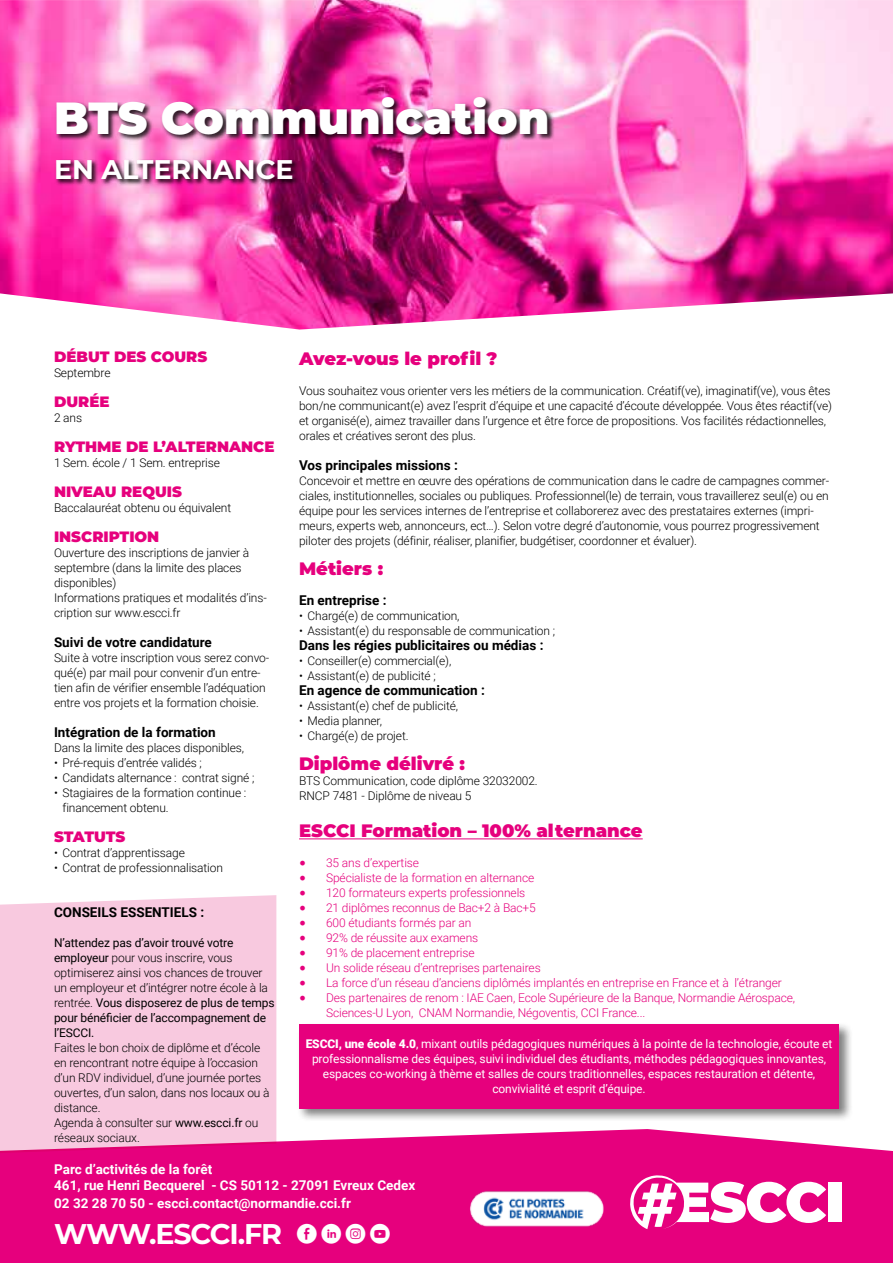
<style>
.page{position:relative;width:893px;height:1263px;background:#fff}
.page>*{position:absolute;margin:0;border:0;box-sizing:border-box;transform-origin:0 0}
.t1{font:900 45px "Montserrat";color:#fff}
.t2{font:700 28.5px "Montserrat";letter-spacing:-.04em;color:#fff}
.t3{font:700 27px "Montserrat";color:#fff}
.t4{font:19.5px "Social Media Circled";color:#fff}
.t5{font:900 18px "Montserrat";color:#e6007d}
.t6{font:900 15px "Montserrat";color:#e6007d}
.t7{font:700 13.5px "Roboto";color:#000}
.t8{font:700 13.5px/16.5px "Roboto";color:#fff}
.t9{font:300 12px/15px "Roboto";letter-spacing:-.01em;color:#000}
.t10{font:300 12px/15px "Roboto";letter-spacing:-.01em;color:#e6007d}
.t11{font:12px/15px "Roboto";letter-spacing:-.01em;color:#fff;text-align:center}
.t12{font:12px/15px "Roboto";letter-spacing:-.01em;color:#000}
.s1{font-weight:300}
.s2{font-weight:400}
.s3{font-family:"Minion Pro";font-weight:400;font-size:18px}
.s4{font-weight:900}
</style>
<div class="page">
<div style="left:0;top:895px;width:276px;height:234px;background:#f8c9df"></div>
<svg style="left:0;top:1129px;width:893px;height:134px;background:#e81587"></svg>
<img style="left:0;top:0;width:893px;height:330px">
<img style="left:469px;top:1188px;width:134px;height:40px">
<div style="left:828px;top:1182px;width:14px;height:40px;background:#fff"></div>
<svg style="left:630px;top:1175px;width:196px;height:54px"></svg>
<hr style="left:299px;top:838px;width:344px;height:1px;background:#e6007d">
<div style="left:297px;top:1022px;width:556px;height:101px;background:#000;opacity:.5"></div>
<div style="left:299px;top:1024px;width:540px;height:84px;background:#e6007d"></div>
<div style="left:55px;top:96px;width:500px;height:91px;background:#000;opacity:.8"></div>
<h1 class="t1" style="left:54px;top:84px;width:497px">BTS Communication</h1>
<h3 class="t3" style="left:54px;top:150px;width:241px">EN ALTERNANCE</h3>
<p class="t6" style="left:54px;top:346px;width:155px">DÉBUT DES COURS</p>
<p class="t9" style="left:54px;top:365px;width:58px">Septembre</p>
<p class="t6" style="left:54px;top:391px;width:57px">DURÉE</p>
<p class="t9" style="left:54px;top:410px;width:30px">2 ans</p>
<p class="t6" style="left:54px;top:436px;width:222px">RYTHME DE L’ALTERNANCE</p>
<p class="t9" style="left:54px;top:455px;width:167px">1 Sem. école / 1 Sem. entreprise</p>
<p class="t6" style="left:54px;top:481px;width:129px">NIVEAU REQUIS</p>
<p class="t9" style="left:54px;top:500px;width:179px">Baccalauréat obtenu ou équivalent</p>
<p class="t6" style="left:54px;top:526px;width:107px">INSCRIPTION</p>
<p class="t9" style="left:54px;top:545px;width:214px">Ouverture des inscriptions de janvier à septembre (dans la limite des places disponibles)<br>Informations pratiques et modalités d’ins&shy;cription sur www.escci.fr</p>
<p class="t7" style="left:54px;top:633px;width:159px">Suivi de votre candidature</p>
<p class="t9" style="left:54px;top:650px;width:217px">Suite à votre inscription vous serez convo&shy;qué(e) par mail pour convenir d’un entre&shy;tien afin de vérifier ensemble l’adéquation entre vos projets et la formation choisie.</p>
<p class="t7" style="left:54px;top:723px;width:163px">Intégration de la formation</p>
<p class="t9" style="left:54px;top:740px;width:192px">Dans la limite des places disponibles,</p>
<p class="t9" style="left:54px;top:755px;width:149px">• Pré-requis d’entrée validés ;</p>
<p class="t9" style="left:54px;top:770px;width:202px">• Candidats alternance : contrat signé ;</p>
<p class="t9" style="left:63px;top:785px;width:185px;text-indent:-9px">• Stagiaires de la formation continue : financement obtenu.</p>
<p class="t6" style="left:54px;top:826px;width:73px">STATUTS</p>
<p class="t9" style="left:54px;top:845px;width:132px">• Contrat d’apprentissage</p>
<p class="t9" style="left:54px;top:860px;width:171px">• Contrat de professionnalisation</p>
<p class="t7" style="left:54px;top:903px;width:152px">CONSEILS ESSENTIELS :</p>
<p class="t12" style="left:54px;top:935px;width:222px">N’attendez pas d’avoir trouvé votre employeur <span class="s1">pour vous inscrire, vous optimiserez ainsi vos chances de trouver un employeur et d’intégrer notre école à la rentrée.</span> Vous disposerez de plus de temps pour bénéficier de l’accompagnement de l’ESCCI.</p>
<p class="t9" style="left:54px;top:1040px;width:217px">Faites le bon choix de diplôme et d’école en rencontrant notre équipe à l’occasion d’un RDV individuel, d’une journée portes ouvertes, d’un salon, dans nos locaux ou à distance.<br>Agenda à consulter sur <span class="s2">www.escci.fr</span> ou réseaux sociaux.</p>
<h3 class="t5" style="left:299px;top:345px;width:200px">Avez-vous le profil ?</h3>
<p class="t9" style="left:299px;top:383px;width:534px">Vous souhaitez vous orienter vers les métiers de la communication. Créatif(ve), imaginatif(ve), vous êtes bon/ne communicant(e) avez l’esprit d’équipe et une capacité d’écoute développée. Vous êtes réactif(ve) et organisé(e), aimez travailler dans l’urgence et être force de propositions. Vos facilités rédactionnelles, orales et créatives seront des plus.</p>
<p class="t7" style="left:299px;top:456px;width:160px">Vos principales missions :</p>
<p class="t9" style="left:299px;top:473px;width:532px">Concevoir et mettre en œuvre des opérations de communication dans le cadre de campagnes commer&shy;ciales, institutionnelles, sociales ou publiques. Professionnel(le) de terrain, vous travaillerez seul(e) ou en équipe pour les services internes de l’entreprise et collaborerez avec des prestataires externes (impri&shy;meurs, experts web, annonceurs, ect…). Selon votre degré d’autonomie, vous pourrez progressivement piloter des projets (définir, réaliser, planifier, budgétiser, coordonner et évaluer).</p>
<h3 class="t5" style="left:299px;top:555px;width:86px">Métiers :</h3>
<p class="t7" style="left:299px;top:591px;width:89px">En entreprise :</p>
<p class="t9" style="left:299px;top:608px;width:162px">• Chargé(e) de communication,</p>
<p class="t9" style="left:299px;top:623px;width:258px">• Assistant(e) du responsable de communication ;</p>
<p class="t7" style="left:299px;top:636px;width:246px">Dans les régies publicitaires ou médias :</p>
<p class="t9" style="left:299px;top:653px;width:154px">• Conseiller(e) commercial(e),</p>
<p class="t9" style="left:299px;top:668px;width:138px">• Assistant(e) de publicité ;</p>
<p class="t7" style="left:299px;top:681px;width:187px">En agence de communication :</p>
<p class="t9" style="left:299px;top:698px;width:161px">• Assistant(e) chef de publicité,</p>
<p class="t9" style="left:299px;top:713px;width:84px">• Media planner,</p>
<p class="t9" style="left:299px;top:728px;width:111px">• Chargé(e) de projet.</p>
<h3 class="t5" style="left:299px;top:750px;width:167px">Diplôme délivré :</h3>
<p class="t9" style="left:299px;top:773px;width:240px">BTS Communication, code diplôme 32032002.<br>RNCP 7481 - Diplôme de niveau 5</p>
<h3 class="t5" style="left:299px;top:817px;width:345px">ESCCI Formation – 100% alternance</h3>
<p class="t10" style="left:299px;top:855px;width:122px"><span class="s3">•</span> 35 ans d’expertise</p>
<p class="t10" style="left:299px;top:870px;width:237px"><span class="s3">•</span> Spécialiste de la formation en alternance</p>
<p class="t10" style="left:299px;top:885px;width:228px"><span class="s3">•</span> 120 formateurs experts professionnels</p>
<p class="t10" style="left:299px;top:900px;width:238px"><span class="s3">•</span> 21 diplômes reconnus de Bac+2 à Bac+5</p>
<p class="t10" style="left:299px;top:915px;width:174px"><span class="s3">•</span> 600 étudiants formés par an</p>
<p class="t10" style="left:299px;top:930px;width:181px"><span class="s3">•</span> 92% de réussite aux examens</p>
<p class="t10" style="left:299px;top:945px;width:177px"><span class="s3">•</span> 91% de placement entreprise</p>
<p class="t10" style="left:299px;top:960px;width:243px"><span class="s3">•</span> Un solide réseau d’entreprises partenaires</p>
<p class="t10" style="left:299px;top:975px;width:484px"><span class="s3">•</span> La force d’un réseau d’anciens diplômés implantés en entreprise en France et à l’étranger</p>
<p class="t10" style="left:326px;top:990px;width:471px;text-indent:-27px"><span class="s3">•</span> Des partenaires de renom : IAE Caen, Ecole Supérieure de la Banque, Normandie Aérospace,<br>Sciences-U Lyon, CNAM Normandie, Négoventis, CCI France...</p>
<p class="t11" style="left:306px;top:1035px;width:528px"><span class="s4">ESCCI, une école 4.0</span>, mixant outils pédagogiques numériques à la pointe de la technologie, écoute et professionnalisme des équipes, suivi individuel des étudiants, méthodes pédagogiques innovantes, espaces co-working à thème et salles de cours traditionnelles, espaces restauration et détente, convivialité et esprit d’équipe.</p>
<p class="t8" style="left:54px;top:1160px;width:363px">Parc d’activités de la forêt<br>461, rue Henri Becquerel - CS 50112 - 27091 Evreux Cedex</p>
<h2 class="t2" style="left:54px;top:1213px;width:229px">WWW.ESCCI.FR</h2>
<p class="t8" style="left:54px;top:1194px;width:298px">02 32 28 70 50 - escci.contact@normandie.cci.fr</p>
<h3 class="t4" style="left:297px;top:1224px;width:95px">ECQM</h3>
</div>
